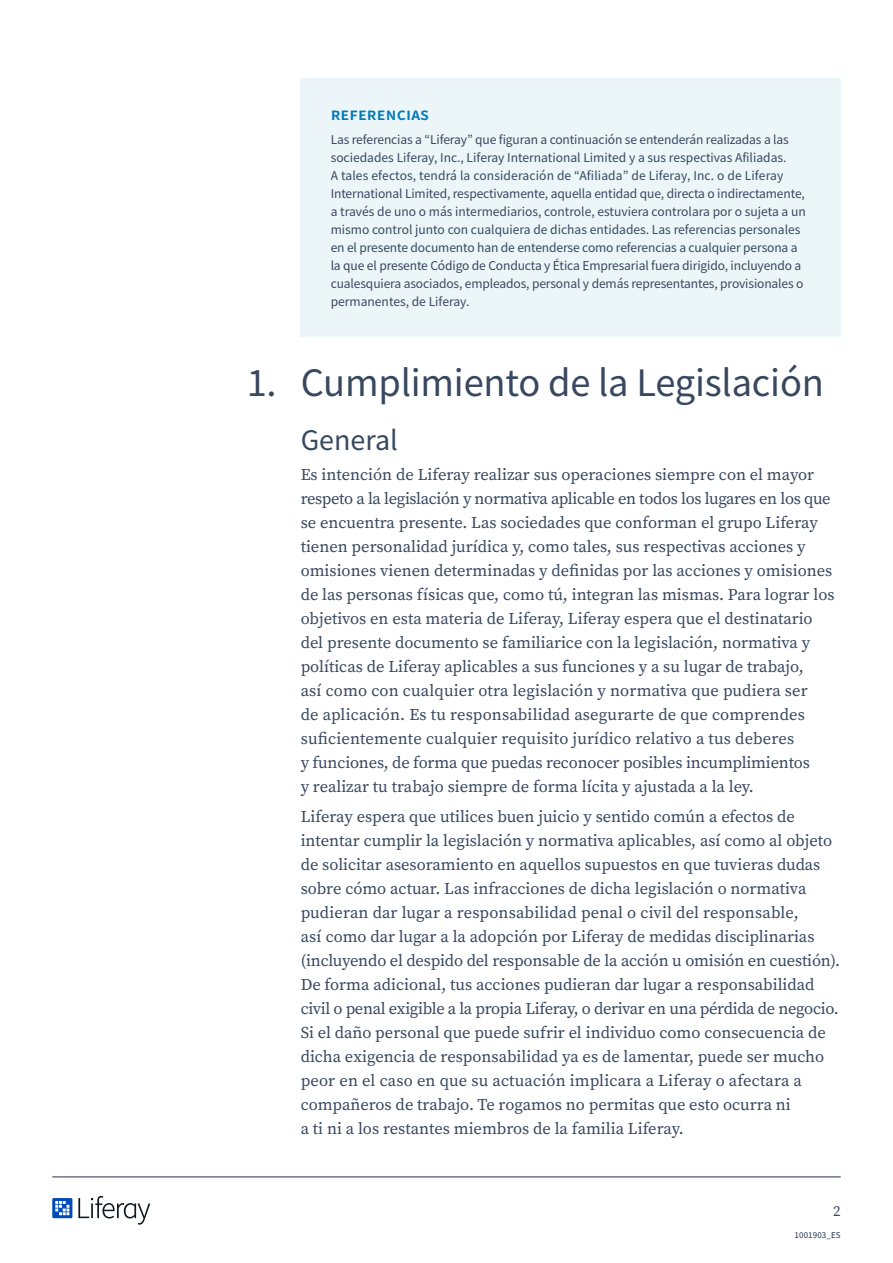
<style>
.page{position:relative;width:893px;height:1263px;background:#fff}
.page>*{position:absolute;margin:0;border:0;box-sizing:border-box;transform-origin:0 0}
.t1{font:40.5px "Source Sans Pro";letter-spacing:-.005em;color:#38485f}
.Text{font:30px "Source Sans Pro";color:#38485f}
.Callout_text_title{font:600 18px "Source Sans Pro";letter-spacing:.01em;color:#007bba}
.Text-2{font:16.5px/24px "Source Serif Pro";color:#38485f}
.t2{font:15px "Source Serif Pro";color:#38485f}
.Callout_text{font:13.5px/18px "Source Sans Pro";letter-spacing:-.01em;color:#38485f}
.t3{font:9px "Source Sans Pro";letter-spacing:.01em;color:#243449}
</style>
<div class="page">
<svg style="left:52px;top:1198px;width:20px;height:20px"></svg>
<svg style="left:78px;top:1196px;width:72px;height:28px"></svg>
<hr style="left:52px;top:1176px;width:789px;height:1px;background:#3b4960">
<div style="left:301px;top:78px;width:540px;height:258px;background:#ecf6f8"></div>
<p class="Callout_text_title" style="left:331px;top:102px;width:100px">Referencias</p>
<p class="Callout_text" style="left:331px;top:130px;width:477px">Las referencias a “Liferay” que figuran a continuación se entenderán realizadas a las sociedades Liferay, Inc., Liferay International Limited y a sus respectivas Afiliadas.<br>A tales efectos, tendrá la consideración de “Afiliada” de Liferay, Inc. o de Liferay International Limited, respectivamente, aquella entidad que, directa o indirectamente, a través de uno o más intermediarios, controle, estuviera controlara por o sujeta a un mismo control junto con cualquiera de dichas entidades. Las referencias personales en el presente documento han de entenderse como referencias a cualquier persona a la que el presente Código de Conducta y Ética Empresarial fuera dirigido, incluyendo a cualesquiera asociados, empleados, personal y demás representantes, provisionales o permanentes, de Liferay.</p>
<p class="t1" style="left:247px;top:357px;width:579px">1. Cumplimiento de la Legislación</p>
<p class="Text" style="left:301px;top:421px;width:99px">General</p>
<p class="Text-2" style="left:301px;top:462px;width:535px">Es intención de Liferay realizar sus operaciones siempre con el mayor respeto a la legislación y normativa aplicable en todos los lugares en los que se encuentra presente. Las sociedades que conforman el grupo Liferay tienen personalidad jurídica y, como tales, sus respectivas acciones y omisiones vienen determinadas y definidas por las acciones y omisiones de las personas físicas que, como tú, integran las mismas. Para lograr los objetivos en esta materia de Liferay, Liferay espera que el destinatario del presente documento se familiarice con la legislación, normativa y políticas de Liferay aplicables a sus funciones y a su lugar de trabajo,<br>así como con cualquier otra legislación y normativa que pudiera ser<br>de aplicación. Es tu responsabilidad asegurarte de que comprendes suficientemente cualquier requisito jurídico relativo a tus deberes<br>y funciones, de forma que puedas reconocer posibles incumplimientos<br>y realizar tu trabajo siempre de forma lícita y ajustada a la ley.</p>
<p class="Text-2" style="left:301px;top:804px;width:539px">Liferay espera que utilices buen juicio y sentido común a efectos de intentar cumplir la legislación y normativa aplicables, así como al objeto de solicitar asesoramiento en aquellos supuestos en que tuvieras dudas sobre cómo actuar. Las infracciones de dicha legislación o normativa pudieran dar lugar a responsabilidad penal o civil del responsable,<br>así como dar lugar a la adopción por Liferay de medidas disciplinarias (incluyendo el despido del responsable de la acción u omisión en cuestión).<br>De forma adicional, tus acciones pudieran dar lugar a responsabilidad civil o penal exigible a la propia Liferay, o derivar en una pérdida de negocio.<br>Si el daño personal que puede sufrir el individuo como consecuencia de dicha exigencia de responsabilidad ya es de lamentar, puede ser mucho peor en el caso en que su actuación implicara a Liferay o afectara a compañeros de trabajo. Te rogamos no permitas que esto ocurra ni<br>a ti ni a los restantes miembros de la familia Liferay.</p>
<p class="t2" style="left:833px;top:1200px;width:9px">2</p>
<p class="t3" style="left:794px;top:1230px;width:48px">1001903_ES</p>
</div>
